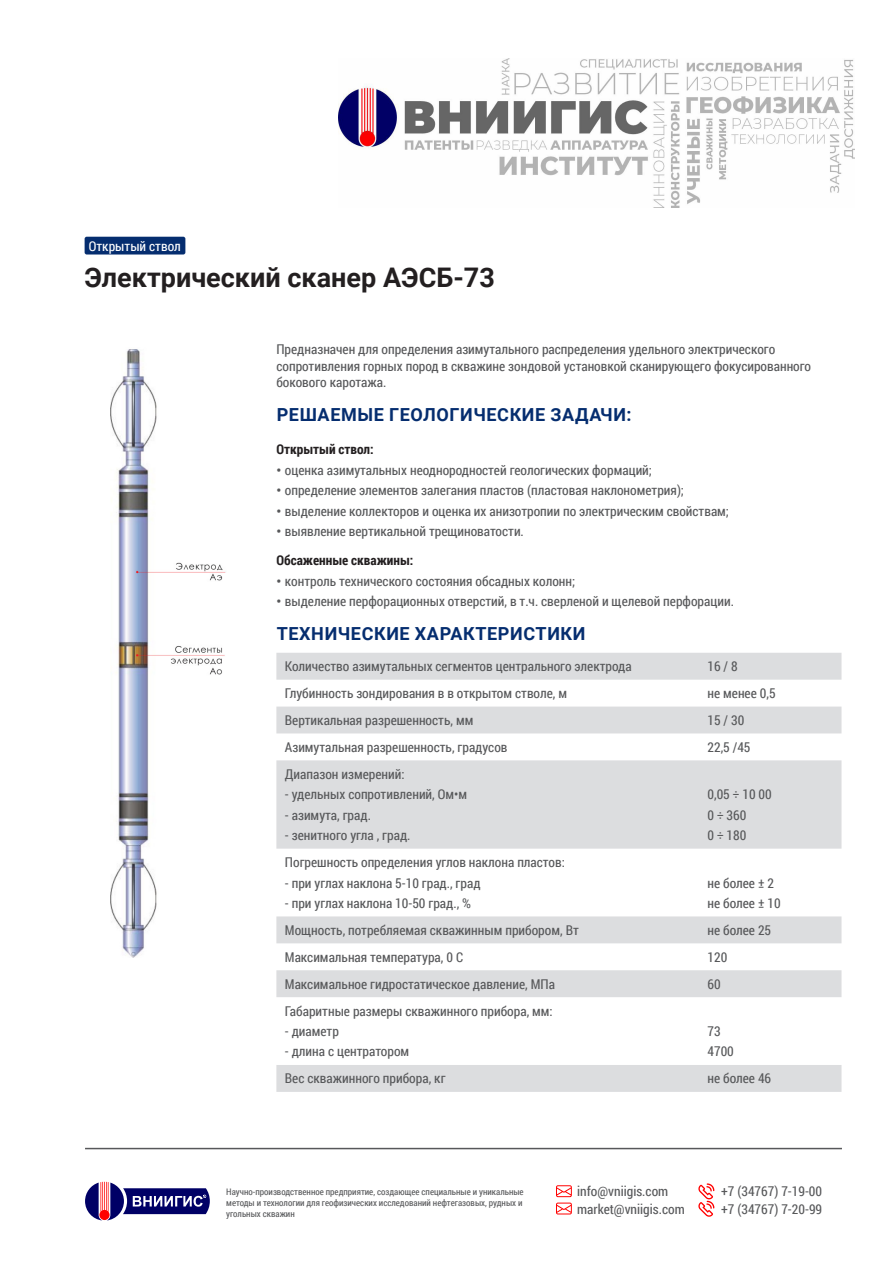
<style>
.page{position:relative;width:893px;height:1263px;background:#fff}
.page>*{position:absolute;margin:0;border:0;box-sizing:border-box;transform-origin:0 0}
.Заголовок{font:700 27px "Roboto";color:#231f20}
.Подзаголовок_H3{font:700 18px "Roboto";letter-spacing:.035em;color:#052d6f}
.Paragraph{font:13.5px/17.4px "Roboto Condensed";color:#57585a}
.Перед_списокм{font:700 13.5px "Roboto Condensed";color:#231f20}
.Открытый_ствол{font:13.5px "Roboto Condensed";color:#fff}
.t1{font:9px/10.8px "Roboto Condensed";color:#57585a}
.s1{font-family:"Roboto";font-weight:700}
</style>
<div class="page">
<hr style="left:85px;top:1148px;width:757px;height:1px;background:#57585a">
<svg style="left:85px;top:1182px;width:125px;height:38px"></svg>
<svg style="left:556px;top:1185px;width:16px;height:29px"></svg>
<svg style="left:698px;top:1183px;width:16px;height:34px"></svg>
<img style="left:338px;top:58px;width:517px;height:149px">
<div style="left:85px;top:237px;width:100px;height:17px;background:#052d6f;border-radius:2px"></div>
<svg style="left:276px;top:653px;width:565px;height:439px"></svg>
<img style="left:110px;top:349px;width:116px;height:609px">
<p class="Открытый_ствол" style="left:89px;top:238px;width:93px">Открытый ствол</p>
<p class="Заголовок" style="left:85px;top:258px;width:412px">Электрический сканер АЭСБ-73</p>
<p class="Paragraph" style="left:276px;top:341px;width:536px;line-height:16.2px">Предназначен для определения азимутального распределения удельного электрического сопротивления горных пород в скважине зондовой установкой сканирующего фокусированного бокового каротажа.</p>
<p class="Подзаголовок_H3" style="left:277px;top:402px;width:356px">РЕШАЕМЫЕ ГЕОЛОГИЧЕСКИЕ ЗАДАЧИ:</p>
<p class="Перед_списокм" style="left:276px;top:442px;width:99px">Открытый ствол:</p>
<p class="Paragraph" style="left:276px;top:461px;width:377px"><span class="s1">•</span> оценка азимутальных неоднородностей геологических формаций;</p>
<p class="Paragraph" style="left:276px;top:482px;width:409px"><span class="s1">•</span> определение элементов залегания пластов (пластовая наклонометрия);</p>
<p class="Paragraph" style="left:276px;top:502px;width:454px"><span class="s1">•</span> выделение коллекторов и оценка их анизотропии по электрическим свойствам;</p>
<p class="Paragraph" style="left:276px;top:523px;width:249px"><span class="s1">•</span> выявление вертикальной трещиноватости.</p>
<p class="Перед_списокм" style="left:276px;top:552px;width:139px">Обсаженные скважины:</p>
<p class="Paragraph" style="left:276px;top:572px;width:300px"><span class="s1">•</span> контроль технического состояния обсадных колонн;</p>
<p class="Paragraph" style="left:276px;top:593px;width:459px"><span class="s1">•</span> выделение перфорационных отверстий, в т.ч. сверленой и щелевой перфорации.</p>
<p class="Подзаголовок_H3" style="left:277px;top:621px;width:310px">ТЕХНИЧЕСКИЕ ХАРАКТЕРИСТИКИ</p>
<p class="Paragraph" style="left:285px;top:658px;width:348px">Количество азимутальных сегментов центрального электрода</p>
<p class="Paragraph" style="left:707px;top:658px;width:32px">16 / 8</p>
<p class="Paragraph" style="left:285px;top:685px;width:284px">Глубинность зондирования в в открытом стволе, м</p>
<p class="Paragraph" style="left:707px;top:685px;width:70px">не менее 0,5</p>
<p class="Paragraph" style="left:285px;top:711px;width:190px">Вертикальная разрешенность, мм</p>
<p class="Paragraph" style="left:707px;top:711px;width:38px">15 / 30</p>
<p class="Paragraph" style="left:285px;top:738px;width:224px">Азимутальная разрешенность, градусов</p>
<p class="Paragraph" style="left:707px;top:738px;width:45px">22,5 /45</p>
<p class="Paragraph" style="left:285px;top:765px;width:121px">Диапазон измерений:</p>
<p class="Paragraph" style="left:285px;top:786px;width:184px">- удельных сопротивлений, Ом•м</p>
<p class="Paragraph" style="left:285px;top:806px;width:88px">- азимута, град.</p>
<p class="Paragraph" style="left:285px;top:827px;width:127px">- зенитного угла , град.</p>
<p class="Paragraph" style="left:707px;top:786px;width:66px">0,05 ÷ 10 00</p>
<p class="Paragraph" style="left:707px;top:806px;width:40px">0 ÷ 360</p>
<p class="Paragraph" style="left:707px;top:827px;width:40px">0 ÷ 180</p>
<p class="Paragraph" style="left:285px;top:854px;width:281px">Погрешность определения углов наклона пластов:</p>
<p class="Paragraph" style="left:285px;top:874px;width:197px">- при углах наклона 5-10 град., град</p>
<p class="Paragraph" style="left:285px;top:894px;width:188px">- при углах наклона 10-50 град., %</p>
<p class="Paragraph" style="left:707px;top:874px;width:68px">не более ± 2</p>
<p class="Paragraph" style="left:707px;top:894px;width:75px">не более ± 10</p>
<p class="Paragraph" style="left:285px;top:921px;width:295px">Мощность, потребляемая скважинным прибором, Вт</p>
<p class="Paragraph" style="left:707px;top:921px;width:65px">не более 25</p>
<p class="Paragraph" style="left:285px;top:948px;width:180px">Максимальная температура, 0 С</p>
<p class="Paragraph" style="left:707px;top:948px;width:21px">120</p>
<p class="Paragraph" style="left:285px;top:975px;width:272px">Максимальное гидростатическое давление, МПа</p>
<p class="Paragraph" style="left:707px;top:975px;width:15px">60</p>
<p class="Paragraph" style="left:285px;top:1002px;width:269px">Габаритные размеры скважинного прибора, мм:</p>
<p class="Paragraph" style="left:285px;top:1022px;width:56px">- диаметр</p>
<p class="Paragraph" style="left:285px;top:1043px;width:126px">- длина с центратором</p>
<p class="Paragraph" style="left:707px;top:1022px;width:15px">73</p>
<p class="Paragraph" style="left:707px;top:1043px;width:28px">4700</p>
<p class="Paragraph" style="left:285px;top:1070px;width:162px">Вес скважинного прибора, кг</p>
<p class="Paragraph" style="left:707px;top:1070px;width:65px">не более 46</p>
<p class="t1" style="left:226px;top:1186px;width:299px">Научно-производственное предприятие, создающее специальные и уникальные методы и технологии для геофизических исследований нефтегазовых, рудных и угольных скважин</p>
<p class="Paragraph" style="left:577px;top:1183px;width:109px">info@vniigis.com market@vniigis.com</p>
<p class="Paragraph" style="left:721px;top:1183px;width:102px">+7 (34767) 7-19-00 +7 (34767) 7-20-99</p>
</div>
